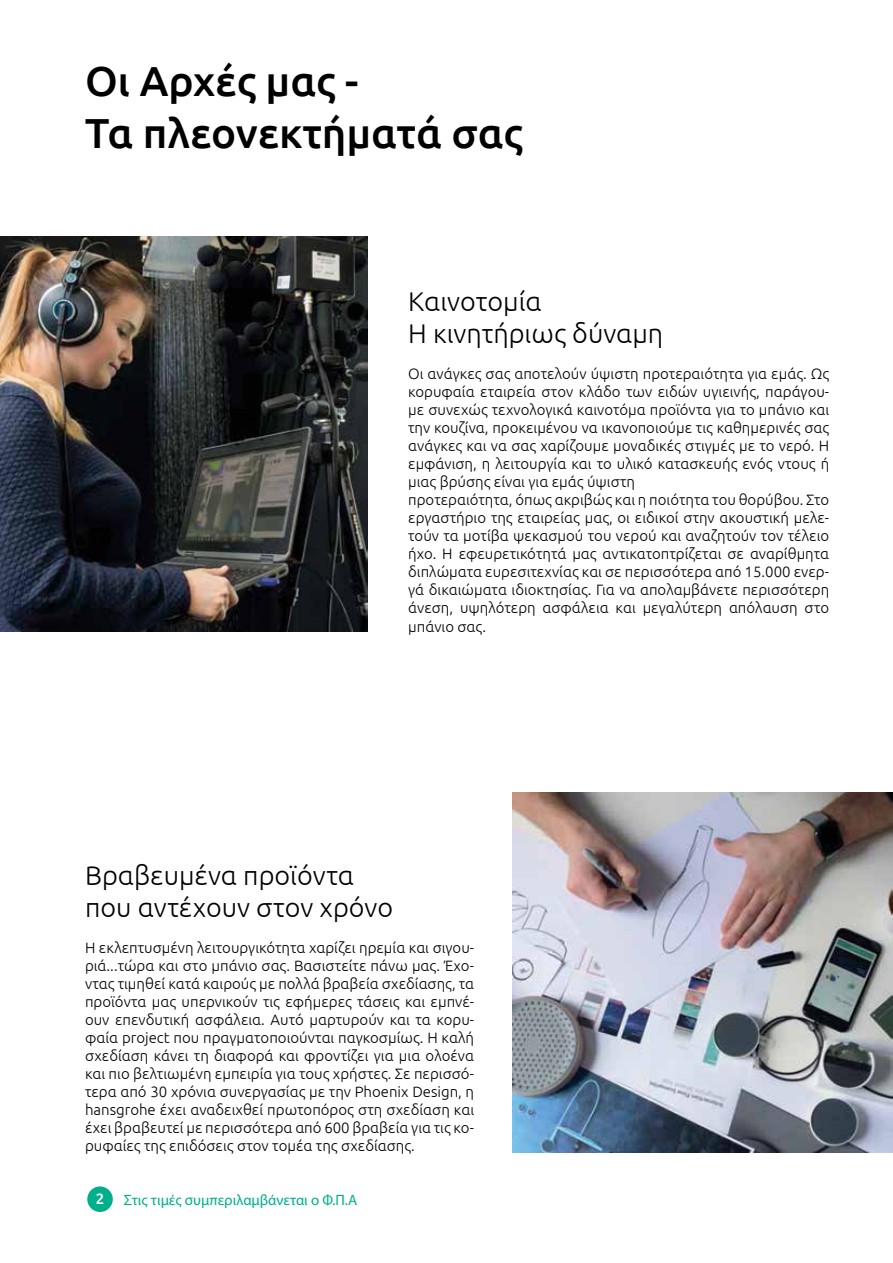
<style>
.page{position:relative;width:893px;height:1263px;background:#fff}
.page>*{position:absolute;margin:0;border:0;box-sizing:border-box;transform-origin:0 0}
.t1{font:500 42px/51.6px "Ubuntu";color:#000}
.t2{font:300 27px/32.4px "Ubuntu";color:#000}
.t3{font:300 15px/18px "Ubuntu";color:#000}
.t4{font:15px "Myriad Pro";color:#00b08b}
.t5{font:500 15px "Ubuntu";color:#fff}
</style>
<div class="page">
<div style="left:87px;top:1186px;width:26px;height:26px;background:#00b08b;border-radius:50%"></div>
<img style="left:0;top:236px;width:368px;height:395px">
<img style="left:512px;top:792px;width:381px;height:361px">
<h1 class="t1" style="left:85px;top:54px;width:439px">Οι Αρχές μας -<br>Τα πλεονεκτήματά σας</h1>
<h2 class="t2" style="left:408px;top:285px;width:257px">Καινοτομία<br>Η κινητήριως δύναμη</h2>
<p class="t3" style="left:408px;top:365px;width:422px">Οι ανάγκες σας αποτελούν ύψιστη προτεραιότητα για εμάς. Ως κορυφαία εταιρεία στον κλάδο των ειδών υγιεινής, παράγου&shy;με συνεχώς τεχνολογικά καινοτόμα προϊόντα για το μπάνιο και την κουζίνα, προκειμένου να ικανοποιούμε τις καθημερινές σας ανάγκες και να σας χαρίζουμε μοναδικές στιγμές με το νερό. Η εμφάνιση, η λειτουργία και το υλικό κατασκευής ενός ντους ή μιας βρύσης είναι για εμάς ύψιστη<br>προτεραιότητα, όπως ακριβώς και η ποιότητα του θορύβου. Στο εργαστήριο της εταιρείας μας, οι ειδικοί στην ακουστική μελε&shy;τούν τα μοτίβα ψεκασμού του νερού και αναζητούν τον τέλειο ήχο. Η εφευρετικότητά μας αντικατοπτρίζεται σε αναρίθμητα διπλώματα ευρεσιτεχνίας και σε περισσότερα από 15.000 ενερ&shy;γά δικαιώματα ιδιοκτησίας. Για να απολαμβάνετε περισσότερη άνεση, υψηλότερη ασφάλεια και μεγαλύτερη απόλαυση στο μπάνιο σας.</p>
<h2 class="t2" style="left:85px;top:858px;width:310px">Βραβευμένα προϊόντα που αντέχουν στον χρόνο</h2>
<p class="t3" style="left:85px;top:938px;width:391px;text-align:justify">Η εκλεπτυσμένη λειτουργικότητα χαρίζει ηρεμία και σιγου&shy;ριά...τώρα και στο μπάνιο σας. Βασιστείτε πάνω μας. Έχο&shy;ντας τιμηθεί κατά καιρούς με πολλά βραβεία σχεδίασης, τα προϊόντα μας υπερνικούν τις εφήμερες τάσεις και εμπνέ&shy;ουν επενδυτική ασφάλεια. Αυτό μαρτυρούν και τα κορυ&shy;φαία project που πραγματοποιούνται παγκοσμίως. Η καλή σχεδίαση κάνει τη διαφορά και φροντίζει για μια ολοένα και πιο βελτιωμένη εμπειρία για τους χρήστες. Σε περισσό&shy;τερα από 30 χρόνια συνεργασίας με την Phoenix Design, η hansgrohe έχει αναδειχθεί πρωτοπόρος στη σχεδίαση και έχει βραβευτεί με περισσότερα από 600 βραβεία για τις κο&shy;ρυφαίες της επιδόσεις στον τομέα της σχεδίασης.</p>
<p class="t5" style="left:96px;top:1189px;width:10px">2</p>
<p class="t4" style="left:124px;top:1190px;width:235px">Στις τιμές συμπεριλαμβάνεται ο Φ.Π.Α</p>
</div>
